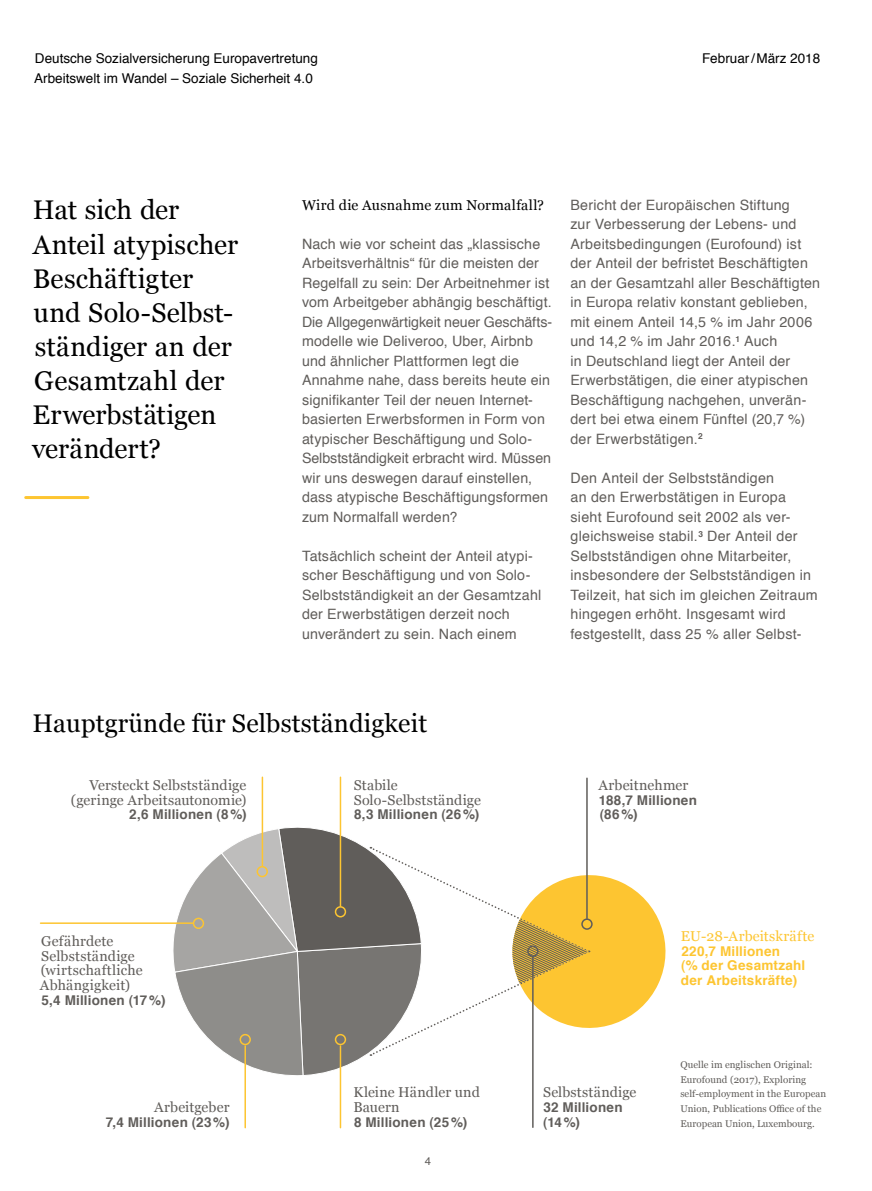
<style>
.page{position:relative;width:872px;height:1191px;background:#fff}
.page>*{position:absolute;margin:0;border:0;box-sizing:border-box;transform-origin:0 0}
.Betreff{font:27px/34.2px "Georgia";letter-spacing:.005em;color:#000}
.Fließtext{font:25.5px "Georgia";letter-spacing:.005em;color:#000}
.RF_Fliesstext{font:14.25px/19.5px "Helvetica";letter-spacing:.015em;color:#605d5a}
.RF_Edi{font:14.25px/14.7px "Georgia";letter-spacing:.01em;color:#605d5a}
.RF_Zwischentitel{font:14.25px "Georgia";letter-spacing:.025em;color:#000}
.RF_Edi-2{font:14.25px "Georgia";letter-spacing:.01em;color:#fdc531}
.RF_Edi-3{font:700 13.5px/14.7px "Helvetica";letter-spacing:.015em;color:#605d5a}
.t1{font:13.5px "Helvetica";color:#000}
.RF_Edi-4{font:700 13.5px/14.7px "Helvetica";letter-spacing:.02em;color:#fdc531}
.t2{font:11.25px "Helvetica";color:#605d5a}
.Fließtext-2{font:9.75px/14.5px "Georgia";letter-spacing:.005em;color:#605d5a}
</style>
<div class="page">
<svg style="left:173px;top:818px;width:493px;height:260px"></svg>
<hr style="left:26px;top:496px;width:62px;height:3px;background:#fdc531">
<div style="left:256px;top:866px;width:12px;height:11px;border:2px solid #fdc531;border-radius:50%"></div>
<hr style="left:262px;top:777px;width:1px;height:89px;background:#fdc531">
<div style="left:335px;top:1033px;width:11px;height:12px;border:2px solid #fdc531;border-radius:50%"></div>
<hr style="left:340px;top:1046px;width:1px;height:81px;background:#fdc531">
<div style="left:239px;top:1033px;width:12px;height:12px;border:2px solid #fdc531;border-radius:50%"></div>
<hr style="left:244px;top:1046px;width:2px;height:81px;background:#fdc531">
<div style="left:581px;top:918px;width:11px;height:11px;border:2px solid #605d5a;border-radius:50%"></div>
<hr style="left:586px;top:778px;width:1px;height:140px;background:#605d5a">
<div style="left:527px;top:945px;width:11px;height:12px;border:2px solid #605d5a;border-radius:50%"></div>
<hr style="left:532px;top:957px;width:1px;height:170px;background:#605d5a">
<div style="left:335px;top:906px;width:11px;height:11px;border:2px solid #fdc531;border-radius:50%"></div>
<hr style="left:340px;top:777px;width:1px;height:129px;background:#fdc531">
<div style="left:193px;top:917px;width:11px;height:12px;border:2px solid #fdc531;border-radius:50%"></div>
<hr style="left:41px;top:922px;width:152px;height:2px;background:#fdc531">
<p class="t1" style="left:35px;top:48px;width:284px">Deutsche Sozialversicherung Europavertretung</p>
<p class="t1" style="left:34px;top:68px;width:280px">Arbeitswelt im Wandel – Soziale Sicherheit 4.0</p>
<p class="t1" style="left:702px;top:48px;width:120px">Februar/März 2018</p>
<p class="Betreff" style="left:32px;top:192px;width:208px">Hat sich der<br>Anteil atypischer<br>Beschäftigter und Solo-Selbst&shy;ständiger an der<br>Gesamtzahl der<br>Erwerbstätigen verändert?</p>
<p class="RF_Zwischentitel" style="left:302px;top:194px;width:244px">Wird die Ausnahme zum Normalfall?</p>
<p class="RF_Fliesstext" style="left:302px;top:234px;width:251px">Nach wie vor scheint das „klassische Arbeitsverhältnis“ für die meisten der Regelfall zu sein: Der Arbeitnehmer ist vom Arbeitgeber abhängig beschäftigt.<br>Die Allgegenwärtigkeit neuer Geschäfts&shy;modelle wie Deliveroo, Uber, Airbnb und ähnlicher Plattformen legt die Annahme nahe, dass bereits heute ein signifikanter Teil der neuen Internet&shy;basierten Erwerbsformen in Form von atypischer Beschäftigung und Solo-Selbstständigkeit erbracht wird. Müssen wir uns deswegen darauf einstellen, dass atypische Beschäftigungsformen zum Normalfall werden?</p>
<p class="RF_Fliesstext" style="left:302px;top:546px;width:241px">Tatsächlich scheint der Anteil atypi&shy;scher Beschäftigung und von Solo-Selbstständigkeit an der Gesamtzahl der Erwerbstätigen derzeit noch unverändert zu sein. Nach einem</p>
<p class="RF_Fliesstext" style="left:570px;top:195px;width:251px">Bericht der Europäischen Stiftung<br>zur Verbesserung der Lebens- und Arbeitsbedingungen (Eurofound) ist der Anteil der befristet Beschäftigten an der Gesamtzahl aller Beschäftigten in Europa relativ konstant geblieben, mit einem Anteil 14,5 % im Jahr 2006 und 14,2 % im Jahr 2016.<sup>1</sup> Auch<br>in Deutschland liegt der Anteil der Erwerbstätigen, die einer atypischen Beschäftigung nachgehen, unverän&shy;dert bei etwa einem Fünftel (20,7 %) der Erwerbstätigen.<sup>2</sup></p>
<p class="RF_Fliesstext" style="left:570px;top:468px;width:249px">Den Anteil der Selbstständigen<br>an den Erwerbstätigen in Europa sieht Eurofound seit 2002 als ver&shy;gleichsweise stabil.<sup>3</sup> Der Anteil der Selbstständigen ohne Mitarbeiter, insbesondere der Selbstständigen in Teilzeit, hat sich im gleichen Zeitraum hingegen erhöht. Insgesamt wird festgestellt, dass 25 % aller Selbst-</p>
<p class="Fließtext" style="left:32px;top:704px;width:396px">Hauptgründe für Selbstständigkeit</p>
<p class="RF_Edi" style="left:71px;top:777px;width:177px;text-align:right">Versteckt Selbstständige (geringe Arbeitsautonomie)</p>
<p class="RF_Edi-3" style="left:129px;top:807px;width:119px">2,6 Millionen (8%)</p>
<p class="RF_Edi" style="left:354px;top:777px;width:129px">Stabile<br>Solo-Selbstständige</p>
<p class="RF_Edi-3" style="left:354px;top:807px;width:127px">8,3 Millionen (26%)</p>
<p class="RF_Edi" style="left:598px;top:777px;width:91px">Arbeitnehmer</p>
<p class="RF_Edi-3" style="left:599px;top:792px;width:100px">188,7 Millionen (86%)</p>
<p class="RF_Edi" style="left:40px;top:933px;width:104px">Gefährdete<br>Selbstständige (wirtschaftliche<br>Abhängigkeit)</p>
<p class="RF_Edi-3" style="left:42px;top:992px;width:126px">5,4 Millionen (17%)</p>
<p class="RF_Edi-2" style="left:681px;top:926px;width:135px">EU-28-Arbeitskräfte</p>
<p class="RF_Edi-4" style="left:681px;top:944px;width:126px">220,7 Millionen<br>(% der Gesamtzahl der Arbeitskräfte)</p>
<p class="RF_Edi" style="left:154px;top:1099px;width:77px">Arbeitgeber</p>
<p class="RF_Edi-3" style="left:106px;top:1114px;width:125px">7,4 Millionen (23%)</p>
<p class="RF_Edi" style="left:353px;top:1084px;width:128px">Kleine Händler und<br>Bauern</p>
<p class="RF_Edi-3" style="left:354px;top:1114px;width:115px">8 Millionen (25%)</p>
<p class="t2" style="left:425px;top:1151px;width:8px">4</p>
<p class="RF_Edi" style="left:543px;top:1084px;width:95px">Selbstständige</p>
<p class="RF_Edi-3" style="left:543px;top:1100px;width:81px">32 Millionen (14%)</p>
<p class="Fließtext-2" style="left:680px;top:1057px;width:147px">Quelle im englischen Original:<br>Eurofound (2017), Exploring self-employment in the European<br>Union, Publications Office of the<br>European Union, Luxembourg.</p>
</div>
